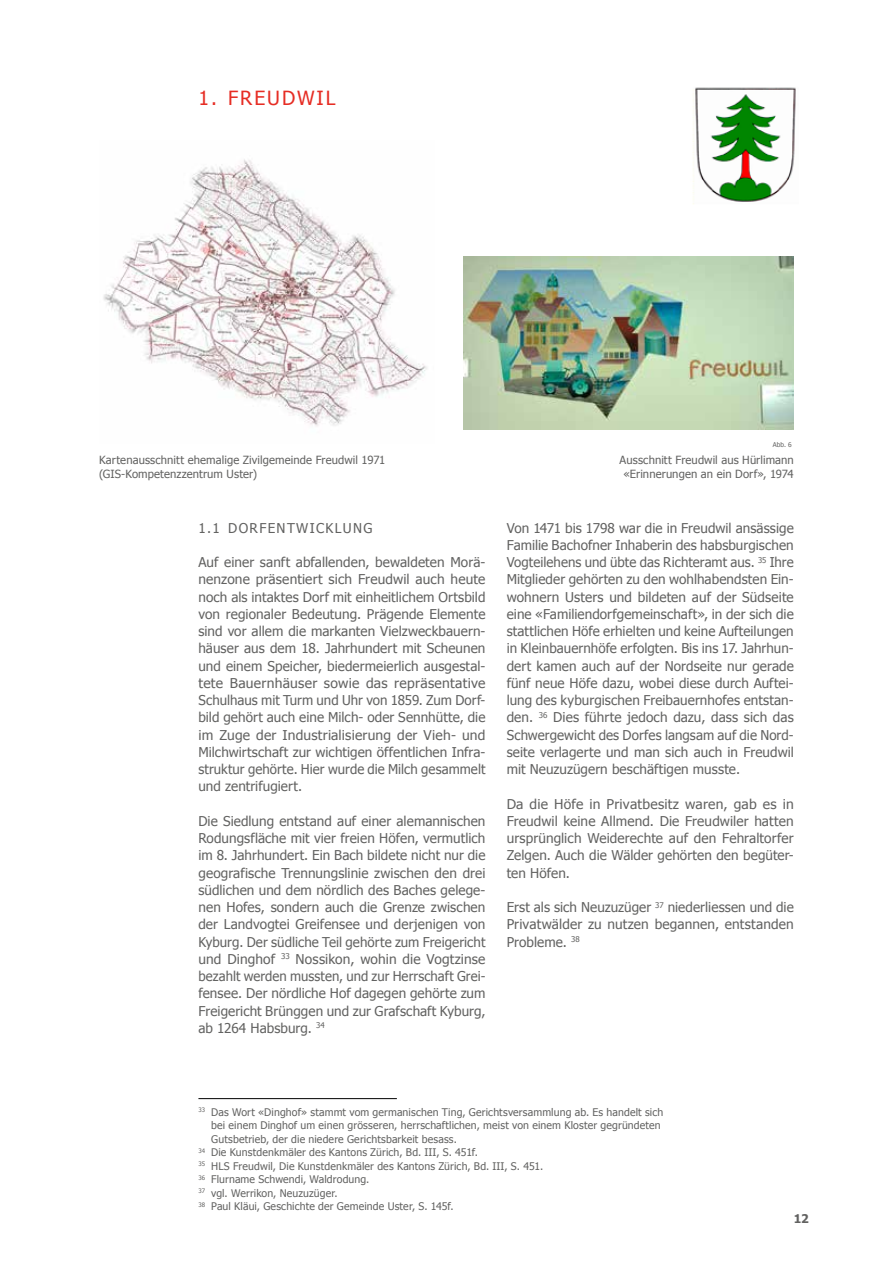
<style>
.page{position:relative;width:893px;height:1263px;background:#fff}
.page>*{position:absolute;margin:0;border:0;box-sizing:border-box;transform-origin:0 0}
.t1{font:19.5px "Tahoma";letter-spacing:.1em;color:#e62d24}
.t2{font:13.5px/17.2px "Tahoma";letter-spacing:.005em;color:#626261;text-align:justify}
.t3{font:13.5px "Tahoma";letter-spacing:.1em;color:#626261}
.t4{font:700 12px "Tahoma";color:#626261}
.t5{font:11.25px/13.5px "Tahoma";letter-spacing:.01em;color:#626261;text-align:center}
.t6{font:10.5px "Tahoma";letter-spacing:.015em;color:#626261}
.t7{font:6.6px "Tahoma";color:#626261}
</style>
<div class="page">
<img style="left:463px;top:256px;width:331px;height:173px">
<img style="left:103px;top:159px;width:324px;height:267px">
<hr style="left:198px;top:1098px;width:199px;height:1px;background:#000">
<img style="left:692px;top:87px;width:104px;height:117px">
<h1 class="t1" style="left:198px;top:85px;width:139px">1. FREUDWIL</h1>
<p class="t5" style="left:99px;top:453px;width:288px;text-align:left">Kartenausschnitt ehemalige Zivilgemeinde Freudwil 1971 (GIS-Kompetenzzentrum Uster)</p>
<p class="t3" style="left:198px;top:519px;width:176px">1.1 DORFENTWICKLUNG</p>
<p class="t2" style="left:198px;top:553px;width:289px">Auf einer sanft abfallenden, bewaldeten Morä&shy;nenzone präsentiert sich Freudwil auch heute noch als intaktes Dorf mit einheitlichem Ortsbild von regionaler Bedeutung. Prägende Elemente sind vor allem die markanten Vielzweckbauern&shy;häuser aus dem 18. Jahrhundert mit Scheunen und einem Speicher, biedermeierlich ausgestal&shy;tete Bauernhäuser sowie das repräsentative Schulhaus mit Turm und Uhr von 1859. Zum Dorf&shy;bild gehört auch eine Milch- oder Sennhütte, die im Zuge der Industrialisierung der Vieh- und Milchwirtschaft zur wichtigen öffentlichen Infra&shy;struktur gehörte. Hier wurde die Milch gesammelt und zentrifugiert.</p>
<p class="t2" style="left:198px;top:812px;width:289px">Die Siedlung entstand auf einer alemannischen Rodungsfläche mit vier freien Höfen, vermutlich im 8. Jahrhundert. Ein Bach bildete nicht nur die geografische Trennungslinie zwischen den drei südlichen und dem nördlich des Baches gelege&shy;nen Hofes, sondern auch die Grenze zwischen der Landvogtei Greifensee und derjenigen von Kyburg. Der südliche Teil gehörte zum Freigericht und Dinghof <sup>33</sup> Nossikon, wohin die Vogtzinse bezahlt werden mussten, und zur Herrschaft Grei&shy;fensee. Der nördliche Hof dagegen gehörte zum Freigericht Brünggen und zur Grafschaft Kyburg, ab 1264 Habsburg. <sup>34</sup></p>
<p class="t7" style="left:773px;top:440px;width:21px">Abb. 6</p>
<p class="t5" style="left:620px;top:453px;width:176px">Ausschnitt Freudwil aus Hürlimann «Erinnerungen an ein Dorf», 1974</p>
<p class="t2" style="left:507px;top:518px;width:289px">Von 1471 bis 1798 war die in Freudwil ansässige Familie Bachofner Inhaberin des habsburgischen Vogteilehens und übte das Richteramt aus. <sup>35</sup> Ihre Mitglieder gehörten zu den wohlhabendsten Ein&shy;wohnern Usters und bildeten auf der Südseite eine «Familiendorfgemeinschaft», in der sich die stattlichen Höfe erhielten und keine Aufteilungen in Kleinbauernhöfe erfolgten. Bis ins 17. Jahrhun&shy;dert kamen auch auf der Nordseite nur gerade fünf neue Höfe dazu, wobei diese durch Auftei&shy;lung des kyburgischen Freibauernhofes entstan&shy;den. <sup>36</sup> Dies führte jedoch dazu, dass sich das Schwergewicht des Dorfes langsam auf die Nord&shy;seite verlagerte und man sich auch in Freudwil mit Neuzuzügern beschäftigen musste.</p>
<p class="t2" style="left:507px;top:794px;width:289px">Da die Höfe in Privatbesitz waren, gab es in Freudwil keine Allmend. Die Freudwiler hatten ursprünglich Weiderechte auf den Fehraltorfer Zelgen. Auch die Wälder gehörten den begüter&shy;ten Höfen.</p>
<p class="t2" style="left:507px;top:898px;width:289px">Erst als sich Neuzuzüger <sup>37</sup> niederliessen und die Privatwälder zu nutzen begannen, entstanden Probleme. <sup>38</sup></p>
<p class="t6" style="left:198px;top:1105px;width:466px"><sup>33</sup> Das Wort «Dinghof» stammt vom germanischen Ting, Gerichtsversammlung ab. Es handelt sich</p>
<p class="t6" style="left:211px;top:1118px;width:451px">bei einem Dinghof um einen grösseren, herrschaftlichen, meist von einem Kloster gegründeten</p>
<p class="t6" style="left:211px;top:1132px;width:247px">Gutsbetrieb, der die niedere Gerichtsbarkeit besass.</p>
<p class="t6" style="left:198px;top:1145px;width:281px"><sup>34</sup> Die Kunstdenkmäler des Kantons Zürich, Bd. III, S. 451f.</p>
<p class="t6" style="left:198px;top:1159px;width:346px"><sup>35</sup> HLS Freudwil, Die Kunstdenkmäler des Kantons Zürich, Bd. III, S. 451.</p>
<p class="t6" style="left:198px;top:1172px;width:173px"><sup>36</sup> Flurname Schwendi, Waldrodung.</p>
<p class="t6" style="left:198px;top:1186px;width:141px"><sup>37</sup> vgl. Werrikon, Neuzuzüger.</p>
<p class="t6" style="left:198px;top:1199px;width:257px"><sup>38</sup> Paul Kläui, Geschichte der Gemeinde Uster, S. 145f.</p>
<p class="t4" style="left:794px;top:1210px;width:17px">12</p>
</div>
